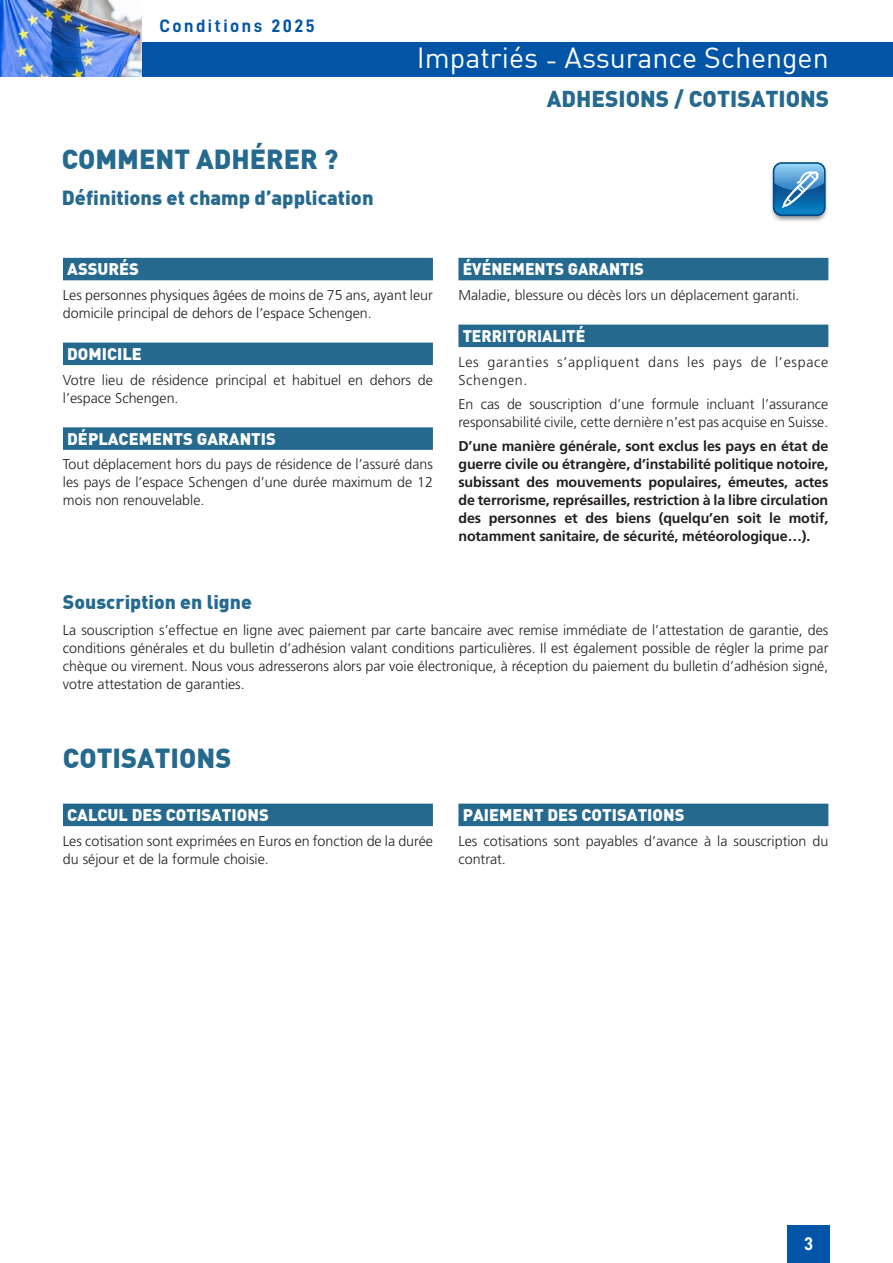
<style>
.page{position:relative;width:893px;height:1263px;background:#fff}
.page>*{position:absolute;margin:0;border:0;box-sizing:border-box;transform-origin:0 0}
.t1{font:28.5px "DIN";color:#fff}
.t2{font:900 27px "DIN";color:#256a8e}
.t3{font:900 22.5px "DIN";color:#256a8e}
.t4{font:900 20.1px "DIN";color:#256a8e}
.t5{font:900 19.5px "DIN";color:#256a8e}
.t6{font:18.15px "D DIN Bold";color:#fff}
.t7{font:18px "D DIN Bold";letter-spacing:.14em;color:#0154a6}
.t8{font:900 16.5px "DIN";color:#fff}
.t9{font:900 16.5px "DIN";color:#fff;scale:.96 1}
.t10{font:300 14.25px/18px "Frutiger LT Std";color:#231f20}
.t11{font:700 14.25px/18px "Frutiger LT Std";letter-spacing:-.01em;color:#231f20;text-align:justify}
.t12{font:300 14.25px/18px "Frutiger LT Std";letter-spacing:.05em;color:#231f20}
</style>
<div class="page">
<div style="left:63px;top:258px;width:370px;height:22px;background:#256a8e"></div>
<div style="left:63px;top:343px;width:370px;height:22px;background:#256a8e"></div>
<div style="left:63px;top:427px;width:370px;height:23px;background:#256a8e"></div>
<div style="left:458px;top:258px;width:370px;height:22px;background:#256a8e"></div>
<div style="left:458px;top:325px;width:370px;height:22px;background:#256a8e"></div>
<div style="left:63px;top:804px;width:370px;height:22px;background:#256a8e"></div>
<div style="left:458px;top:804px;width:370px;height:22px;background:#256a8e"></div>
<div style="left:0;top:43px;width:893px;height:34px;background:#0154a6"></div>
<div style="left:787px;top:1225px;width:42px;height:38px;background:#0154a6"></div>
<img style="left:771px;top:162px;width:57px;height:60px">
<svg style="left:773px;top:162px;width:53px;height:54px"></svg>
<svg style="left:774px;top:164px;width:50px;height:51px;background:#4993c7"></svg>
<img style="left:0;top:0;width:141px;height:77px">
<p class="t7" style="left:159px;top:15px;width:157px">Conditions 2025</p>
<h2 class="t2" style="left:62px;top:148px;width:278px">COMMENT ADHÉRER ?</h2>
<h3 class="t4" style="left:62px;top:189px;width:313px">Définitions et champ d’application</h3>
<h1 class="t1" style="left:417px;top:47px;width:414px">Impatriés - Assurance Schengen</h1>
<h3 class="t3" style="left:547px;top:89px;width:284px">ADHESIONS / COTISATIONS</h3>
<p class="t8" style="left:67px;top:262px;width:73px">ASSURÉS</p>
<p class="t10" style="left:63px;top:287px;width:371px">Les personnes physiques âgées de moins de 75 ans, ayant leur domicile principal de dehors de l’espace Schengen.</p>
<p class="t8" style="left:67px;top:347px;width:76px">DOMICILE</p>
<p class="t10" style="left:63px;top:372px;width:371px">Votre lieu de résidence principal et habituel en dehors de l’espace Schengen.</p>
<p class="t8" style="left:67px;top:432px;width:210px">DÉPLACEMENTS GARANTIS</p>
<p class="t10" style="left:63px;top:456px;width:371px;text-align:justify">Tout déplacement hors du pays de résidence de l’assuré dans les pays de l’espace Schengen d’une durée maximum de 12 mois non renouvelable.</p>
<h3 class="t5" style="left:63px;top:593px;width:191px">Souscription en ligne</h3>
<p class="t9" style="left:463px;top:262px;width:190px">ÉVÉNEMENTS GARANTIS</p>
<p class="t10" style="left:458px;top:287px;width:343px">Maladie, blessure ou décès lors un déplacement garanti.</p>
<p class="t9" style="left:463px;top:329px;width:129px">TERRITORIALITÉ</p>
<p class="t12" style="left:458px;top:354px;width:371px">Les garanties s’appliquent dans les pays de l’espace<br>Schengen.</p>
<p class="t10" style="left:458px;top:396px;width:371px">En cas de souscription d’une formule incluant l’assurance responsabilité civile, cette dernière n’est pas acquise en Suisse.</p>
<p class="t11" style="left:458px;top:438px;width:371px">D’une manière générale, sont exclus les pays en état de guerre civile ou étrangère, d’instabilité politique notoire, subissant des mouvements populaires, émeutes, actes de terrorisme, représailles, restriction à la libre circulation des personnes et des biens (quelqu’en soit le motif, notamment sanitaire, de sécurité, météorologique…).</p>
<p class="t10" style="left:63px;top:622px;width:767px;text-align:justify">La souscription s’effectue en ligne avec paiement par carte bancaire avec remise immédiate de l’attestation de garantie, des conditions générales et du bulletin d’adhésion valant conditions particulières. Il est également possible de régler la prime par chèque ou virement. Nous vous adresserons alors par voie électronique, à réception du paiement du bulletin d’adhésion signé, votre attestation de garanties.</p>
<h2 class="t2" style="left:63px;top:746px;width:170px">COTISATIONS</h2>
<p class="t8" style="left:67px;top:808px;width:203px">CALCUL DES COTISATIONS</p>
<p class="t10" style="left:63px;top:833px;width:371px">Les cotisation sont exprimées en Euros en fonction de la durée du séjour et de la formule choisie.</p>
<p class="t8" style="left:463px;top:808px;width:223px">PAIEMENT DES COTISATIONS</p>
<p class="t10" style="left:458px;top:833px;width:371px">Les cotisations sont payables d’avance à la souscription du contrat.</p>
<p class="t6" style="left:804px;top:1236px;width:11px">3</p>
</div>
